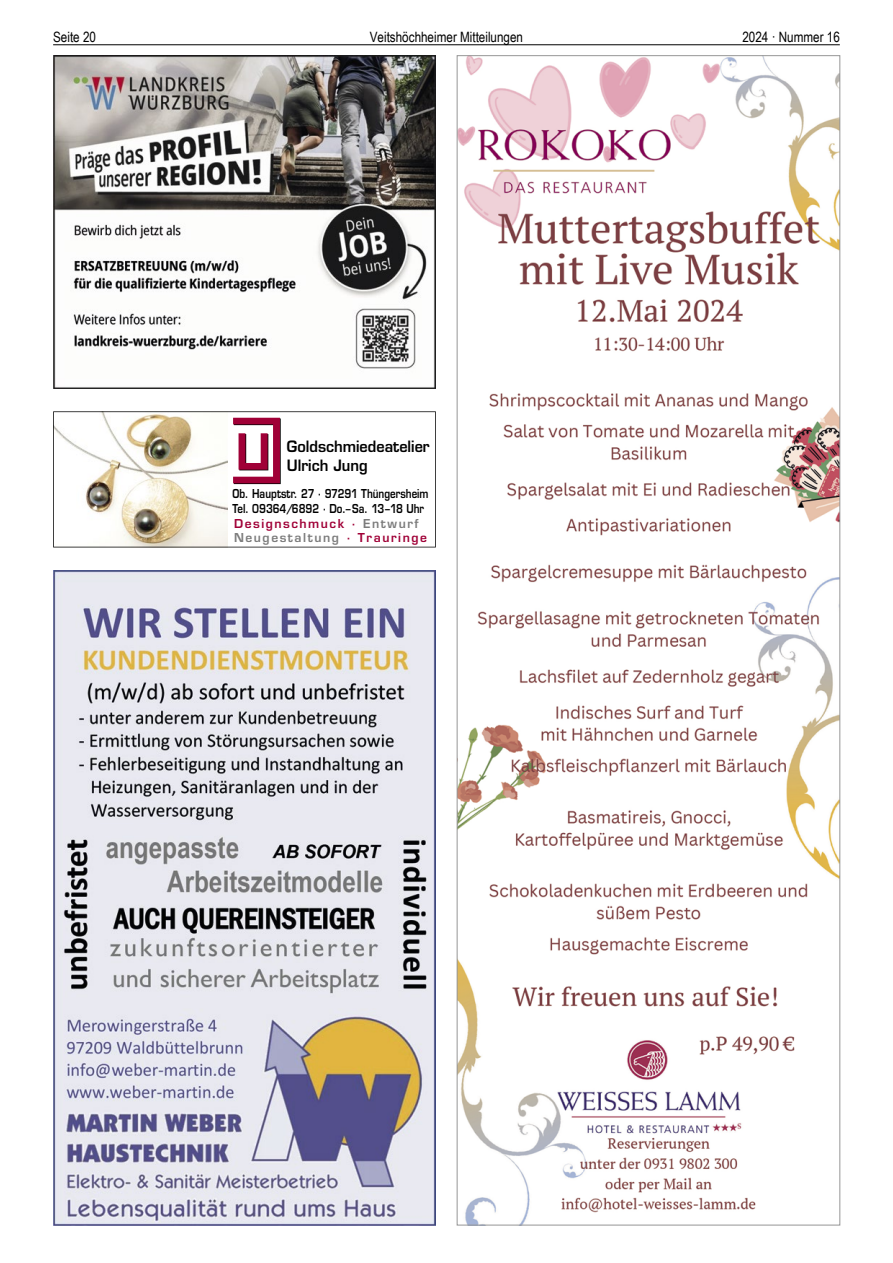
<style>
.page{position:relative;width:893px;height:1263px;background:#fff}
.page>*{position:absolute;margin:0;border:0;box-sizing:border-box;transform-origin:0 0}
.t1{font:600 15.3px/18.3px "Eurostile";color:#000;scale:.95 1}
.t2{font:14.25px "Arial Narrow";color:#000}
.t3{font:600 12px/14.5px "Eurostile";letter-spacing:.015em;color:#000;scale:.81 1}
.s1{color:#a00037}
.s2{color:#7c7c7c}
</style>
<div class="page">
<hr style="left:53px;top:44px;width:787px;height:1px;background:#000">
<img style="left:53px;top:56px;width:383px;height:332px">
<img style="left:459px;top:57px;width:379px;height:1166px">
<img style="left:53px;top:570px;width:383px;height:655px">
<svg style="left:53px;top:411px;width:383px;height:136px"></svg>
<p class="t2" style="left:53px;top:27px;width:44px">Seite 20</p>
<p class="t2" style="left:370px;top:27px;width:155px">Veitshöchheimer Mitteilungen</p>
<p class="t2" style="left:742px;top:27px;width:99px">2024 · Nummer 16</p>
<p class="t1" style="left:287px;top:437px;width:152px">Goldschmiedeatelier<br>Ulrich Jung</p>
<p class="t3" style="left:233px;top:487px;width:243px">Ob. Hauptstr. 27 · 97291 Thüngersheim<br>Tel. 09364/6892 · Do.–Sa. 13–18 Uhr<br><span class="s1">Designschmuck ·</span> <span class="s2">Entwurf<br>Neugestaltung</span> <span class="s1">· Trauringe</span></p>
</div>
